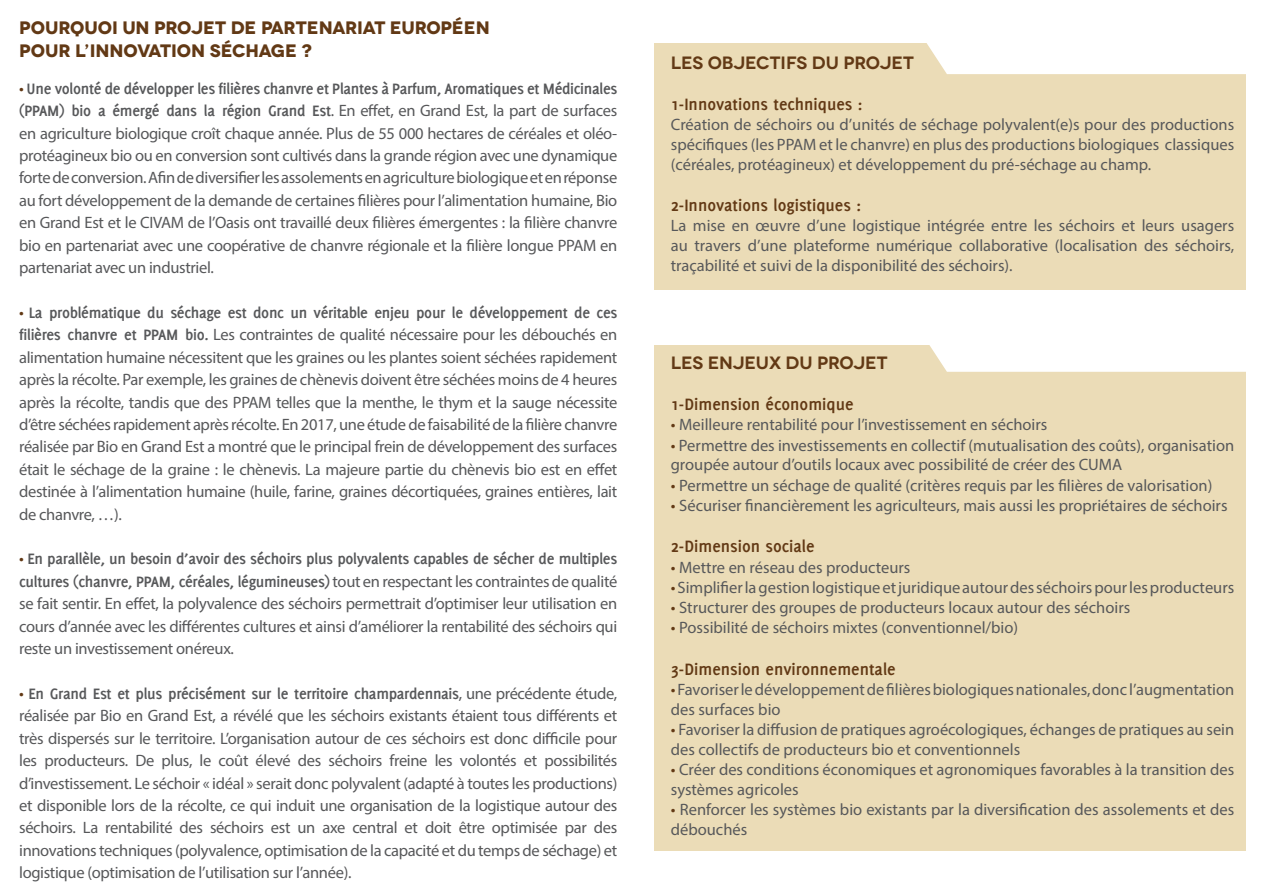
<style>
.page{position:relative;width:1263px;height:893px;background:#fff}
.page>*{position:absolute;margin:0;border:0;box-sizing:border-box;transform-origin:0 0}
.t1{font:700 18px "Delicious";color:#623915}
.Style_de_paragraphe{font:700 18px "Novecentowide";letter-spacing:-.01em;color:#623915}
.t2{font:600 17.85px "Novecentowide";letter-spacing:-.015em;color:#623915}
.t3{font:16.5px/22.4px "Myriad Pro";color:#57585a;text-align:justify}
.s1{font-size:16.8px;color:#623915}
.s2{font-family:"Delicious";font-weight:700}
</style>
<div class="page">
<div style="left:655px;top:44px;width:591px;height:246px;background:#ebdcb7"></div>
<div style="left:655px;top:345px;width:591px;height:505px;background:#ebdcb7"></div>
<svg style="left:807px;top:43px;width:439px;height:31px"></svg>
<div style="left:929px;top:345px;width:317px;height:27px;background:#fff"></div>
<p class="Style_de_paragraphe" style="left:19px;top:17px;width:472px">POURQUOI UN PROJET DE PARTENARIAT EUROPÉEN</p>
<p class="Style_de_paragraphe" style="left:19px;top:39px;width:295px">POUR L’INNOVATION SÉCHAGE ?</p>
<p class="t3" style="left:19px;top:77px;width:600px"><span class="s1">•</span> <span class="s2">Une volonté de développer les filières chanvre et Plantes à Parfum, Aromatiques et Médicinales (PPAM) bio a émergé dans la région Grand Est</span>. En effet, en Grand Est, la part de surfaces en agriculture biologique croît chaque année. Plus de 55 000 hectares de céréales et oléo&shy;protéagineux bio ou en conversion sont cultivés dans la grande région avec une dynamique forte de conversion. Afin de diversifier les assolements en agriculture biologique et en réponse au fort développement de la demande de certaines filières pour l’alimentation humaine, Bio en Grand Est et le CIVAM de l’Oasis ont travaillé deux filières émergentes : la filière chanvre bio en partenariat avec une coopérative de chanvre régionale et la filière longue PPAM en partenariat avec un industriel.</p>
<p class="t3" style="left:19px;top:301px;width:600px"><span class="s1">•</span> <span class="s2">La problématique du séchage est donc un véritable enjeu pour le développement de ces filières chanvre et PPAM bio.</span> Les contraintes de qualité nécessaire pour les débouchés en alimentation humaine nécessitent que les graines ou les plantes soient séchées rapidement après la récolte. Par exemple, les graines de chènevis doivent être séchées moins de 4 heures après la récolte, tandis que des PPAM telles que la menthe, le thym et la sauge nécessite d’être séchées rapidement après récolte. En 2017, une étude de faisabilité de la filière chanvre réalisée par Bio en Grand Est a montré que le principal frein de développement des surfaces était le séchage de la graine : le chènevis. La majeure partie du chènevis bio est en effet destinée à l’alimentation humaine (huile, farine, graines décortiquées, graines entières, lait de chanvre, …).</p>
<p class="t3" style="left:19px;top:547px;width:600px"><span class="s1">•</span> <span class="s2">En parallèle, un besoin d’avoir des séchoirs plus polyvalents capables de sécher de multiples cultures (chanvre, PPAM, céréales, légumineuses)</span> tout en respectant les contraintes de qualité se fait sentir. En effet, la polyvalence des séchoirs permettrait d’optimiser leur utilisation en cours d’année avec les différentes cultures et ainsi d’améliorer la rentabilité des séchoirs qui reste un investissement onéreux.</p>
<p class="t3" style="left:19px;top:682px;width:600px"><span class="s1">•</span> <span class="s2">En Grand Est et plus précisément sur le territoire champardennais</span>, une précédente étude, réalisée par Bio en Grand Est, a révélé que les séchoirs existants étaient tous différents et très dispersés sur le territoire. L’organisation autour de ces séchoirs est donc difficile pour les producteurs. De plus, le coût élevé des séchoirs freine les volontés et possibilités d’investissement. Le séchoir « idéal » serait donc polyvalent (adapté à toutes les productions) et disponible lors de la récolte, ce qui induit une organisation de la logistique autour des séchoirs. La rentabilité des séchoirs est un axe central et doit être optimisée par des innovations techniques (polyvalence, optimisation de la capacité et du temps de séchage) et logistique (optimisation de l’utilisation sur l’année).</p>
<p class="t2" style="left:671px;top:52px;width:245px">LES OBJECTIFS DU PROJET</p>
<p class="t1" style="left:671px;top:94px;width:193px">1-Innovations techniques :</p>
<p class="t3" style="left:671px;top:114px;width:565px;line-height:19.8px">Création de séchoirs ou d’unités de séchage polyvalent(e)s pour des productions spécifiques (les PPAM et le chanvre) en plus des productions biologiques classiques (céréales, protéagineux) et développement du pré-séchage au champ.</p>
<p class="t1" style="left:671px;top:195px;width:192px">2-Innovations logistiques :</p>
<p class="t3" style="left:671px;top:215px;width:565px;line-height:19.8px">La mise en œuvre d’une logistique intégrée entre les séchoirs et leurs usagers au travers d’une plateforme numérique collaborative (localisation des séchoirs, traçabilité et suivi de la disponibilité des séchoirs).</p>
<p class="t2" style="left:671px;top:352px;width:218px">LES ENJEUX DU PROJET</p>
<p class="t1" style="left:671px;top:394px;width:184px">1-Dimension économique</p>
<p class="t3" style="left:671px;top:413px;width:378px"><span class="s1">•</span> Meilleure rentabilité pour l’investissement en séchoirs</p>
<p class="t3" style="left:671px;top:435px;width:565px;line-height:19.8px"><span class="s1">•</span> Permettre des investissements en collectif (mutualisation des coûts), organisation groupée autour d’outils locaux avec possibilité de créer des CUMA</p>
<p class="t3" style="left:671px;top:474px;width:543px"><span class="s1">•</span> Permettre un séchage de qualité (critères requis par les filières de valorisation)</p>
<p class="t3" style="left:671px;top:494px;width:558px"><span class="s1">•</span> Sécuriser financièrement les agriculteurs, mais aussi les propriétaires de séchoirs</p>
<p class="t1" style="left:671px;top:536px;width:145px">2-Dimension sociale</p>
<p class="t3" style="left:671px;top:556px;width:241px"><span class="s1">•</span> Mettre en réseau des producteurs</p>
<p class="t3" style="left:671px;top:576px;width:565px"><span class="s1">•</span> Simplifier la gestion logistique et juridique autour des séchoirs pour les producteurs</p>
<p class="t3" style="left:671px;top:596px;width:461px"><span class="s1">•</span> Structurer des groupes de producteurs locaux autour des séchoirs</p>
<p class="t3" style="left:671px;top:616px;width:349px"><span class="s1">•</span> Possibilité de séchoirs mixtes (conventionnel/bio)</p>
<p class="t1" style="left:671px;top:658px;width:226px">3-Dimension environnementale</p>
<p class="t3" style="left:671px;top:679px;width:565px;line-height:19.8px"><span class="s1">•</span> Favoriser le développement de filières biologiques nationales, donc l’augmentation des surfaces bio</p>
<p class="t3" style="left:671px;top:719px;width:565px;line-height:19.8px"><span class="s1">•</span> Favoriser la diffusion de pratiques agroécologiques, échanges de pratiques au sein des collectifs de producteurs bio et conventionnels</p>
<p class="t3" style="left:671px;top:759px;width:565px;line-height:19.8px"><span class="s1">•</span> Créer des conditions économiques et agronomiques favorables à la transition des systèmes agricoles</p>
<p class="t3" style="left:671px;top:799px;width:565px;line-height:19.8px"><span class="s1">•</span> Renforcer les systèmes bio existants par la diversification des assolements et des débouchés</p>
</div>
